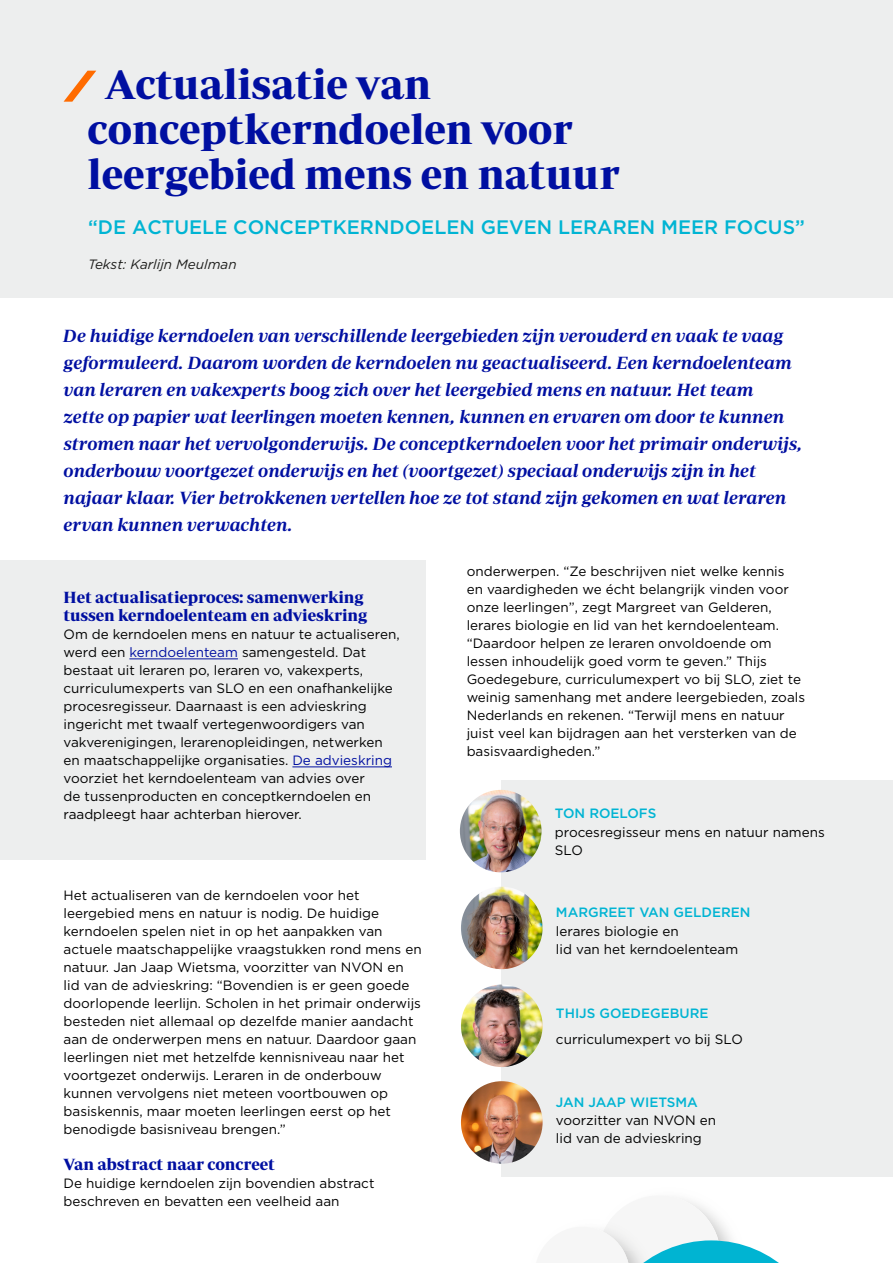
<style>
.page{position:relative;width:893px;height:1263px;background:#fff}
.page>*{position:absolute;margin:0;border:0;box-sizing:border-box;transform-origin:0 0}
.t1{font:700 42px/45px "Periodico Display";color:#000fa1}
.t2{font:500 19.5px "Gotham";color:#00b4d3}
.t3{font:italic 600 18px/27px "Periodico Display";color:#000fa1}
.t4{font:700 16.5px/18px "Periodico Display";color:#000fa1}
.t5{font:13.5px/18px "Gotham";color:#000}
.t6{font:500 13.5px "Gotham";color:#00b4d3}
.t7{font:italic 13.5px "Gotham";color:#1d1d1b}
.s1{color:#000fa1}
</style>
<div class="page">
<svg style="left:603px;top:1199px;width:176px;height:64px"></svg>
<div style="left:0;top:0;width:893px;height:298px;background:#edeeee"></div>
<div style="left:502px;top:780px;width:391px;height:397px;background:#edeeee"></div>
<svg style="left:64px;top:71px;width:32px;height:31px"></svg>
<img style="left:461px;top:1081px;width:82px;height:83px;border-radius:41px">
<img style="left:461px;top:887px;width:82px;height:82px;border-radius:41px">
<img style="left:461px;top:984px;width:82px;height:83px;border-radius:41px">
<img style="left:460px;top:790px;width:81px;height:82px;border-radius:41px">
<div style="left:0;top:560px;width:426px;height:300px;background:#edeeee"></div>
<hr style="left:129px;top:659px;width:109px;height:1px;background:#000fa1">
<hr style="left:292px;top:767px;width:100px;height:1px;background:#000fa1">
<h1 class="t1" style="left:88px;top:61px;width:534px;text-indent:17px">Actualisatie van conceptkerndoelen voor leergebied mens en natuur</h1>
<h2 class="t2" style="left:88px;top:214px;width:718px">“DE ACTUELE CONCEPTKERNDOELEN GEVEN LERAREN MEER FOCUS”</h2>
<p class="t7" style="left:88px;top:256px;width:150px">Tekst: Karlijn Meulman</p>
<p class="t3" style="left:64px;top:322px;width:741px">De huidige kerndoelen van verschillende leergebieden zijn verouderd en vaak te vaag geformuleerd. Daarom worden de kerndoelen nu geactualiseerd. Een kerndoelenteam van leraren en vakexperts boog zich over het leergebied mens en natuur. Het team<br>zette op papier wat leerlingen moeten kennen, kunnen en ervaren om door te kunnen stromen naar het vervolgonderwijs. De conceptkerndoelen voor het primair onderwijs, onderbouw voortgezet onderwijs en het (voortgezet) speciaal onderwijs zijn in het najaar klaar. Vier betrokkenen vertellen hoe ze tot stand zijn gekomen en wat leraren ervan kunnen verwachten.</p>
<p class="t4" style="left:64px;top:588px;width:305px">Het actualisatieproces: samenwerking tussen kerndoelenteam en advieskring</p>
<p class="t5" style="left:64px;top:625px;width:338px">Om de kerndoelen mens en natuur te actualiseren, werd een <span class="s1">kerndoelenteam</span> samengesteld. Dat bestaat uit leraren po, leraren vo, vakexperts, curriculumexperts van SLO en een onafhankelijke procesregisseur. Daarnaast is een advieskring ingericht met twaalf vertegenwoordigers van vakverenigingen, lerarenopleidingen, netwerken en maatschappelijke organisaties. <span class="s1">De advieskring </span>voorziet het kerndoelenteam van advies over<br>de tussenproducten en conceptkerndoelen en raadpleegt haar achterban hierover.</p>
<p class="t5" style="left:64px;top:886px;width:360px">Het actualiseren van de kerndoelen voor het leergebied mens en natuur is nodig. De huidige kerndoelen spelen niet in op het aanpakken van actuele maatschappelijke vraagstukken rond mens en natuur. Jan Jaap Wietsma, voorzitter van NVON en lid van de advieskring: “Bovendien is er geen goede doorlopende leerlijn. Scholen in het primair onderwijs besteden niet allemaal op dezelfde manier aandacht aan de onderwerpen mens en natuur. Daardoor gaan leerlingen niet met hetzelfde kennisniveau naar het voortgezet onderwijs. Leraren in de onderbouw kunnen vervolgens niet meteen voortbouwen op basiskennis, maar moeten leerlingen eerst op het benodigde basisniveau brengen.”</p>
<p class="t4" style="left:64px;top:1155px;width:213px">Van abstract naar concreet</p>
<p class="t5" style="left:64px;top:1174px;width:312px">De huidige kerndoelen zijn bovendien abstract beschreven en bevatten een veelheid aan</p>
<p class="t5" style="left:467px;top:562px;width:340px">onderwerpen. “Ze beschrijven niet welke kennis<br>en vaardigheden we écht belangrijk vinden voor onze leerlingen”, zegt Margreet van Gelderen, lerares biologie en lid van het kerndoelenteam. “Daardoor helpen ze leraren onvoldoende om lessen inhoudelijk goed vorm te geven.” Thijs Goedegebure, curriculumexpert vo bij SLO, ziet te weinig samenhang met andere leergebieden, zoals Nederlands en rekenen. “Terwijl mens en natuur juist veel kan bijdragen aan het versterken van de basisvaardigheden.”</p>
<p class="t6" style="left:555px;top:804px;width:103px">TON ROELOFS</p>
<p class="t5" style="left:555px;top:823px;width:271px">procesregisseur mens en natuur namens<br>SLO</p>
<p class="t6" style="left:556px;top:903px;width:196px">MARGREET VAN GELDEREN</p>
<p class="t5" style="left:556px;top:922px;width:184px">lerares biologie en<br>lid van het kerndoelenteam</p>
<p class="t6" style="left:556px;top:1004px;width:154px">THIJS GOEDEGEBURE</p>
<p class="t5" style="left:556px;top:1030px;width:188px">curriculumexpert vo bij SLO</p>
<p class="t6" style="left:556px;top:1093px;width:143px">JAN JAAP WIETSMA</p>
<p class="t5" style="left:556px;top:1111px;width:162px">voorzitter van NVON en lid van de advieskring</p>
</div>
